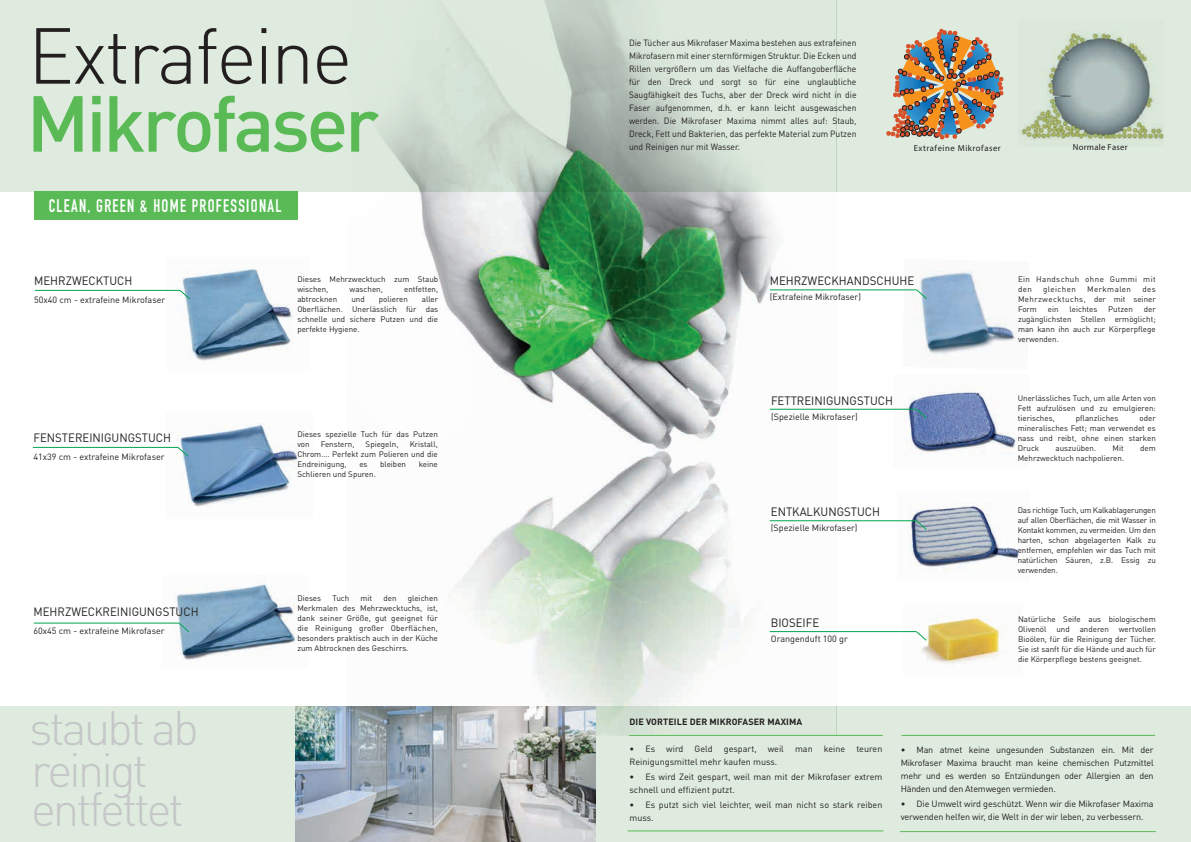
<style>
.page{position:relative;width:1191px;height:842px;background:#deebde}
.page>*{position:absolute;margin:0;border:0;box-sizing:border-box;transform-origin:0 0}
.t1{font:500 78px "DIN Pro";letter-spacing:-.045em;color:#5abb56}
.t2{font:300 78px "DIN Pro";letter-spacing:-.035em;color:#231f20}
.t3{font:300 47.5px/38.6px "DIN Pro";letter-spacing:-.065em;color:#c5c6c8}
.t4{font:700 18px "DIN Condensed";letter-spacing:.08em;color:#fff;scale:.9 1}
.t5{font:12px "DIN Pro";color:#231f20;scale:.95 1}
.t6{font:9px/13px "DIN Pro";color:#231f20}
.t7{font:9px/13px "DIN Pro";color:#231f20;text-align:justify;scale:.95 1}
.t8{font:700 9px "DIN Pro";letter-spacing:.01em;color:#231f20}
.t9{font:8.7px "Myriad Pro";letter-spacing:.06em;color:#231f20}
.t10{font:8.7px "Myriad Pro";letter-spacing:.025em;color:#231f20}
.t11{font:8px/10px "DIN Pro";color:#231f20;text-align:justify}
.t12{font:8px/10px "DIN Pro";letter-spacing:.05em;color:#231f20}
</style>
<div class="page">
<div style="left:0;top:193px;width:1191px;height:513px;background:#fff"></div>
<img style="left:348px;top:0;width:488px;height:736px">
<svg style="left:886px;top:29px;width:117px;height:111px"></svg>
<img style="left:1018px;top:30px;width:145px;height:116px">
<hr style="left:629px;top:735px;width:253px;height:1px;background:#5abb56">
<hr style="left:901px;top:735px;width:254px;height:1px;background:#5abb56">
<div style="left:34px;top:191px;width:263px;height:29px;background:#5abb56"></div>
<img style="left:295px;top:706px;width:300px;height:136px">
<img style="left:893px;top:387px;width:127px;height:68px">
<hr style="left:769px;top:409px;width:147px;height:1px;background:#00a54f">
<svg style="left:915px;top:408px;width:12px;height:11px"></svg>
<img style="left:897px;top:502px;width:127px;height:69px">
<hr style="left:769px;top:520px;width:147px;height:1px;background:#00a54f">
<svg style="left:915px;top:520px;width:12px;height:10px"></svg>
<img style="left:903px;top:615px;width:104px;height:48px">
<hr style="left:769px;top:631px;width:147px;height:1px;background:#00a54f">
<svg style="left:915px;top:631px;width:12px;height:10px"></svg>
<img style="left:902px;top:270px;width:116px;height:86px">
<hr style="left:770px;top:290px;width:146px;height:1px;background:#00a54f">
<svg style="left:916px;top:289px;width:11px;height:10px"></svg>
<img style="left:166px;top:268px;width:128px;height:93px">
<hr style="left:35px;top:290px;width:145px;height:1px;background:#00a54f">
<svg style="left:179px;top:290px;width:12px;height:10px"></svg>
<img style="left:162px;top:581px;width:139px;height:79px">
<hr style="left:34px;top:623px;width:145px;height:1px;background:#00a54f">
<svg style="left:178px;top:622px;width:12px;height:10px"></svg>
<img style="left:165px;top:423px;width:137px;height:84px">
<hr style="left:33px;top:447px;width:145px;height:1px;background:#00a54f">
<svg style="left:177px;top:447px;width:12px;height:10px"></svg>
<hr style="left:627px;top:831px;width:256px;height:1px;background:#5abb56">
<hr style="left:900px;top:831px;width:255px;height:1px;background:#5abb56">
<h1 class="t2" style="left:28px;top:2px;width:326px">Extrafeine</h1>
<h1 class="t1" style="left:26px;top:70px;width:354px">Mikrofaser</h1>
<h3 class="t4" style="left:49px;top:194px;width:260px">CLEAN, GREEN &amp; HOME PROFESSIONAL</h3>
<h3 class="t5" style="left:34px;top:273px;width:105px">MEHRZWECKTUCH</h3>
<p class="t6" style="left:34px;top:293px;width:133px">50x40 cm - extrafeine Mikrofaser</p>
<p class="t11" style="left:297px;top:274px;width:142px">Dieses Mehrzwecktuch zum Staub wischen,</p>
<p class="t11" style="left:350px;top:284px;width:35px">waschen,</p>
<p class="t11" style="left:404px;top:284px;width:36px">entfetten,</p>
<p class="t11" style="left:297px;top:294px;width:41px">abtrocknen</p>
<p class="t11" style="left:351px;top:294px;width:15px">und</p>
<p class="t11" style="left:379px;top:294px;width:31px">polieren</p>
<p class="t11" style="left:297px;top:294px;width:142px;text-indent:124px">aller Oberflächen. Unerlässlich für das schnelle und sichere Putzen und die perfekte Hygiene.</p>
<h3 class="t5" style="left:33px;top:429px;width:146px">FENSTEREINIGUNGSTUCH</h3>
<p class="t6" style="left:33px;top:449px;width:133px">41x39 cm - extrafeine Mikrofaser</p>
<p class="t11" style="left:297px;top:429px;width:142px">Dieses spezielle Tuch für das Putzen von</p>
<p class="t11" style="left:321px;top:439px;width:35px">Fenstern,</p>
<p class="t11" style="left:366px;top:439px;width:34px">Spiegeln,</p>
<p class="t11" style="left:297px;top:439px;width:142px;text-indent:112px">Kristall, Chrom…. Perfekt zum Polieren und die Endreinigung,</p>
<p class="t11" style="left:359px;top:459px;width:10px">es</p>
<p class="t11" style="left:380px;top:459px;width:27px">bleiben</p>
<p class="t11" style="left:419px;top:459px;width:21px">keine</p>
<p class="t11" style="left:297px;top:469px;width:80px">Schlieren und Spuren.</p>
<h3 class="t5" style="left:33px;top:603px;width:175px">MEHRZWECKREINIGUNGSTUCH</h3>
<p class="t6" style="left:33px;top:623px;width:133px">60x45 cm - extrafeine Mikrofaser</p>
<p class="t11" style="left:297px;top:593px;width:142px;text-indent:110px">gleichen Merkmalen des Mehrzwecktuchs, ist, dank seiner Größe, gut geeignet für die Reinigung großer Oberflächen, besonders praktisch auch in der Küche zum Abtrocknen des Geschirrs.</p>
<p class="t11" style="left:297px;top:593px;width:25px">Dieses</p>
<p class="t11" style="left:332px;top:593px;width:18px">Tuch</p>
<p class="t11" style="left:360px;top:593px;width:13px">mit</p>
<p class="t11" style="left:383px;top:593px;width:15px">den</p>
<p class="t7" style="left:629px;top:36px;width:241px">Die Tücher aus Mikrofaser Maxima bestehen aus extrafeinen Mikrofasern mit einer sternförmigen Struktur. Die Ecken und Rillen vergrößern um das Vielfache die Auffangoberfläche für den Dreck und sorgt so für eine unglaubliche Saugfähigkeit des Tuchs, aber der Dreck wird nicht in die Faser aufgenommen, d.h. er kann leicht ausgewaschen werden. Die Mikrofaser Maxima nimmt alles auf: Staub, Dreck, Fett und Bakterien, das perfekte Material zum Putzen und Reinigen nur mit Wasser.</p>
<p class="t9" style="left:913px;top:143px;width:89px">Extrafeine Mikrofaser</p>
<p class="t10" style="left:1073px;top:141px;width:56px">Normale Faser</p>
<h3 class="t5" style="left:769px;top:273px;width:154px">MEHRZWECKHANDSCHUHE</h3>
<p class="t6" style="left:769px;top:290px;width:93px">(Extrafeine Mikrofaser)</p>
<p class="t12" style="left:1018px;top:273px;width:139px">Ein Handschuh ohne Gummi mit den</p>
<p class="t12" style="left:1043px;top:283px;width:34px">gleichen</p>
<p class="t12" style="left:1087px;top:283px;width:45px">Merkmalen</p>
<p class="t11" style="left:1018px;top:283px;width:139px;text-indent:124px">des Mehrzwecktuchs, der mit seiner Form</p>
<p class="t11" style="left:1048px;top:303px;width:12px">ein</p>
<p class="t11" style="left:1069px;top:303px;width:29px">leichtes</p>
<p class="t11" style="left:1108px;top:303px;width:26px">Putzen</p>
<p class="t11" style="left:1018px;top:303px;width:139px;text-indent:126px">der zugänglichsten Stellen ermöglicht; man kann ihn auch zur Körperpflege verwenden.</p>
<h3 class="t5" style="left:771px;top:392px;width:130px">FETTREINIGUNGSTUCH</h3>
<p class="t6" style="left:771px;top:410px;width:88px">(Spezielle Mikrofaser)</p>
<p class="t11" style="left:1017px;top:392px;width:140px">Unerlässliches Tuch, um alle Arten von Fett aufzulösen und zu emulgieren: tierisches,</p>
<p class="t11" style="left:1076px;top:412px;width:44px">pflanzliches</p>
<p class="t11" style="left:1017px;top:412px;width:140px;text-indent:122px">oder mineralisches Fett; man verwendet es nass und reibt, ohne einen starken Druck</p>
<p class="t11" style="left:1055px;top:442px;width:42px">auszuüben.</p>
<p class="t11" style="left:1112px;top:442px;width:13px">Mit</p>
<p class="t11" style="left:1140px;top:442px;width:17px">dem</p>
<p class="t11" style="left:1017px;top:452px;width:108px">Mehrzwecktuch nachpolieren.</p>
<h3 class="t5" style="left:771px;top:503px;width:116px">ENTKALKUNGSTUCH</h3>
<p class="t6" style="left:771px;top:521px;width:88px">(Spezielle Mikrofaser)</p>
<p class="t11" style="left:1017px;top:504px;width:140px">Das richtige Tuch, um Kalkablagerungen auf allen Oberflächen, die mit Wasser in Kontakt kommen, zu vermeiden. Um den harten, schon abgelagerten Kalk zu entfernen, empfehlen wir das Tuch mit natürlichen Säuren, z.B. Essig zu verwenden.</p>
<h3 class="t5" style="left:771px;top:615px;width:52px">BIOSEIFE</h3>
<p class="t6" style="left:771px;top:632px;width:79px">Orangenduft 100 gr</p>
<p class="t11" style="left:1018px;top:613px;width:139px">Natürliche Seife aus biologischem Olivenöl und anderen wertvollen Bioölen, für die Reinigung der Tücher.<br>Sie ist sanft für die Hände und auch für die Körperpflege bestens geeignet.</p>
<h2 class="t3" style="left:29px;top:706px;width:171px">staubt ab</h2>
<p class="t8" style="left:629px;top:716px;width:174px">DIE VORTEILE DER MIKROFASER MAXIMA</p>
<p class="t6" style="left:629px;top:742px;width:254px">• Es wird Geld gespart, weil man keine teuren<br>Reinigungsmittel mehr kaufen muss.</p>
<p class="t6" style="left:629px;top:770px;width:254px">• Es wird Zeit gespart, weil man mit der Mikrofaser extrem schnell und effizient putzt.</p>
<p class="t6" style="left:629px;top:798px;width:254px">• Es putzt sich viel leichter, weil man nicht so stark reiben muss.</p>
<h2 class="t3" style="left:31px;top:749px;width:154px">reinigt entfettet</h2>
<p class="t6" style="left:900px;top:743px;width:254px;text-align:justify">• Man atmet keine ungesunden Substanzen ein. Mit der Mikrofaser Maxima braucht man keine chemischen Putzmittel mehr und es werden so Entzündungen oder Allergien an den Händen und den Atemwegen vermieden.</p>
<p class="t6" style="left:900px;top:797px;width:254px">• Die Umwelt wird geschützt. Wenn wir die Mikrofaser Maxima verwenden helfen wir, die Welt in der wir leben, zu verbessern.</p>
</div>
